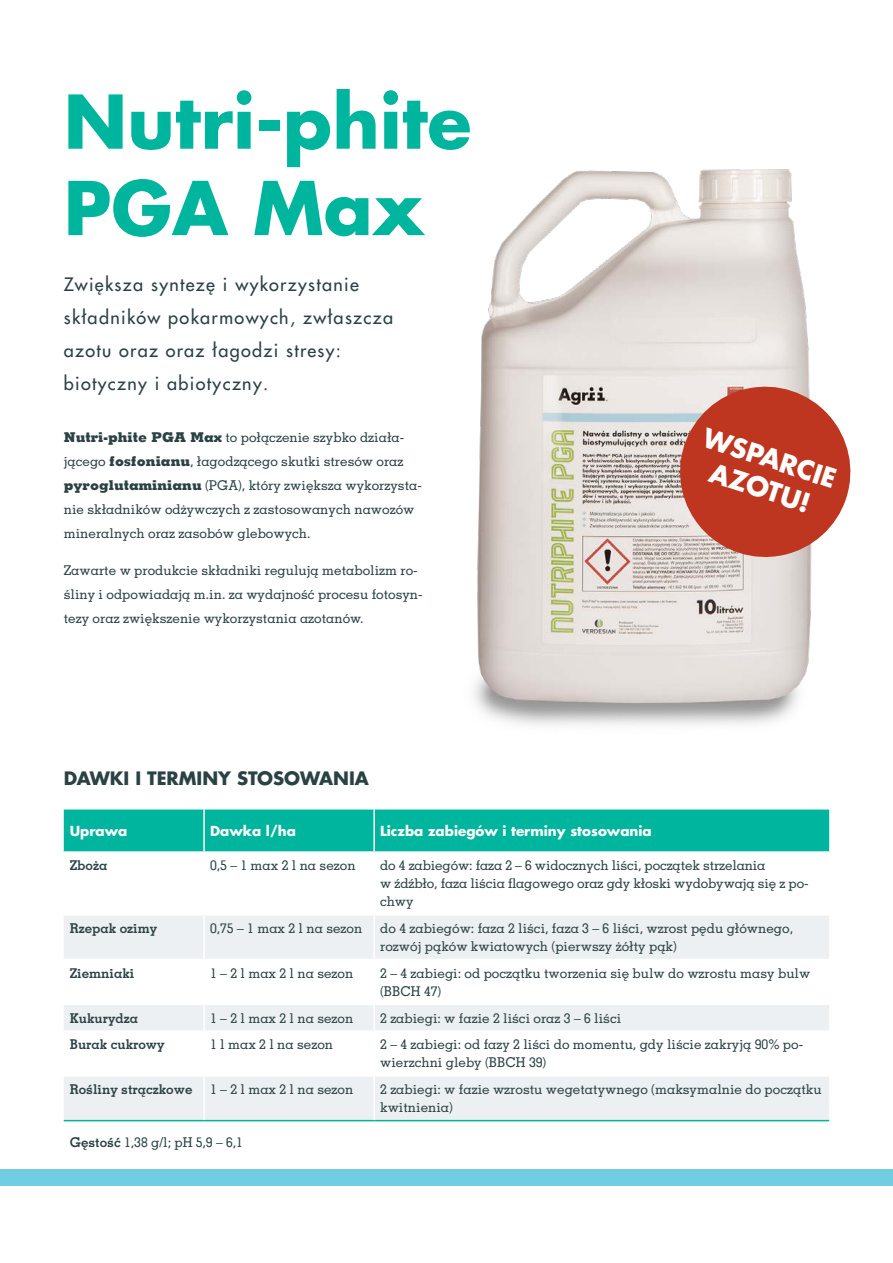
<style>
.page{position:relative;width:893px;height:1263px;background:#fff}
.page>*{position:absolute;margin:0;border:0;box-sizing:border-box;transform-origin:0 0}
.h1__spis{font:700 72px/86.4px "Futura LT Pro";color:#00b59d}
.t1{font:700 25.95px/31.2px "Futura LT Pro";color:#fff;text-align:center}
.t2{font:500 18px/33px "Futura LT Pro";letter-spacing:.075em;color:#2b4244}
.t3{font:700 18px "Futura LT Pro";color:#2b4244}
.p1{font:500 13.5px/24px "Memphis LT Pro";color:#2b4244}
.t4{font:700 13.5px "Memphis LT Pro";color:#2b4244}
.t5{font:700 13.5px "Futura LT Pro";color:#fff}
.s1{font-weight:800}
.s2{font-weight:700}
</style>
<div class="page">
<div style="left:0;top:1170px;width:893px;height:16px;background:#71cee1"></div>
<img style="left:474px;top:169px;width:338px;height:557px">
<div style="left:64px;top:809px;width:765px;height:42px;background:#00b59d"></div>
<svg style="left:64px;top:916px;width:765px;height:204px;fill:#edf0f2"></svg>
<hr style="left:64px;top:959px;width:140px;height:1px;background:#fff">
<hr style="left:204px;top:959px;width:170px;height:1px;background:#fff">
<hr style="left:374px;top:959px;width:455px;height:1px;background:#fff">
<hr style="left:64px;top:1003px;width:140px;height:2px;background:#fff">
<hr style="left:204px;top:1003px;width:170px;height:2px;background:#fff">
<hr style="left:374px;top:1003px;width:455px;height:2px;background:#fff">
<hr style="left:64px;top:1030px;width:140px;height:2px;background:#fff">
<hr style="left:204px;top:1030px;width:170px;height:2px;background:#fff">
<hr style="left:374px;top:1030px;width:455px;height:2px;background:#fff">
<hr style="left:64px;top:1075px;width:140px;height:1px;background:#fff">
<hr style="left:204px;top:1075px;width:170px;height:1px;background:#fff">
<hr style="left:374px;top:1075px;width:455px;height:1px;background:#fff">
<hr style="left:203px;top:809px;width:2px;height:42px;background:#fff">
<hr style="left:373px;top:809px;width:2px;height:42px;background:#fff">
<hr style="left:64px;top:1120px;width:140px;height:1px;background:#00b59d">
<hr style="left:204px;top:1120px;width:170px;height:1px;background:#00b59d">
<hr style="left:374px;top:1120px;width:455px;height:1px;background:#00b59d">
<hr style="left:203px;top:915px;width:2px;height:44px;background:#fff">
<hr style="left:373px;top:915px;width:2px;height:44px;background:#fff">
<hr style="left:203px;top:960px;width:2px;height:43px;background:#fff">
<hr style="left:373px;top:960px;width:2px;height:43px;background:#fff">
<hr style="left:203px;top:1005px;width:2px;height:25px;background:#fff">
<hr style="left:373px;top:1005px;width:2px;height:25px;background:#fff">
<hr style="left:203px;top:1032px;width:2px;height:43px;background:#fff">
<hr style="left:373px;top:1032px;width:2px;height:43px;background:#fff">
<hr style="left:203px;top:1076px;width:2px;height:44px;background:#fff">
<hr style="left:373px;top:1076px;width:2px;height:44px;background:#fff">
<svg style="left:675px;top:382px;width:176px;height:179px;background:#c96655"></svg>
<p class="h1__spis" style="left:64px;top:76px;width:409px">Nutri-phite<br>PGA Max</p>
<p class="t2" style="left:64px;top:267px;width:297px">Zwiększa syntezę i wykorzystanie</p>
<p class="t2" style="left:64px;top:300px;width:331px">składników pokarmowych, zwłaszcza azotu oraz oraz łagodzi stresy: biotyczny i abiotyczny.</p>
<p class="p1" style="left:64px;top:426px;width:360px"><span class="s1">Nutri-phite PGA Max</span> to połączenie szybko działa&shy;jącego <span class="s1">fosfonianu</span>, łagodzącego skutki stresów oraz <span class="s1">pyroglutaminianu</span> (PGA), który zwiększa wykorzysta&shy;nie składników odżywczych z zastosowanych nawozów mineralnych oraz zasobów glebowych.</p>
<p class="p1" style="left:64px;top:558px;width:360px">Zawarte w produkcie składniki regulują metabolizm ro&shy;śliny i odpowiadają m.in. za wydajność procesu fotosyn&shy;tezy oraz zwiększenie wykorzystania azotanów.</p>
<p class="t3" style="left:64px;top:764px;width:307px">DAWKI I TERMINY STOSOWANIA</p>
<p class="t1" style="left:709px;top:421px;width:139px;rotate:18deg">WSPARCIE<br>AZOTU!</p>
<p class="t5" style="left:70px;top:821px;width:59px">Uprawa</p>
<p class="t5" style="left:210px;top:821px;width:87px">Dawka l/ha</p>
<p class="t5" style="left:380px;top:821px;width:273px">Liczba zabiegów i terminy stosowania</p>
<p class="t4" style="left:70px;top:857px;width:39px">Zboża</p>
<p class="p1" style="left:210px;top:853px;width:147px">0,5 – 1 max 2 l na sezon</p>
<p class="p1" style="left:380px;top:856px;width:430px;line-height:18px">do 4 zabiegów: faza 2 – 6 widocznych liści, początek strzelania<br>w źdźbło, faza liścia flagowego oraz gdy kłoski wydobywają się z po&shy;chwy</p>
<p class="t4" style="left:70px;top:920px;width:89px">Rzepak ozimy</p>
<p class="p1" style="left:210px;top:916px;width:154px">0,75 – 1 max 2 l na sezon</p>
<p class="p1" style="left:380px;top:919px;width:414px;line-height:18px">do 4 zabiegów: faza 2 liści, faza 3 – 6 liści, wzrost pędu głównego, rozwój pąków kwiatowych (pierwszy żółty pąk)</p>
<p class="t4" style="left:70px;top:964px;width:66px">Ziemniaki</p>
<p class="p1" style="left:210px;top:961px;width:145px">1 – 2 l max 2 l na sezon</p>
<p class="p1" style="left:380px;top:964px;width:432px;line-height:18px">2 – 4 zabiegi: od początku tworzenia się bulw do wzrostu masy bulw (BBCH 47)</p>
<p class="t4" style="left:70px;top:1009px;width:70px">Kukurydza</p>
<p class="p1" style="left:210px;top:1006px;width:145px">1 – 2 l max 2 l na sezon</p>
<p class="p1" style="left:380px;top:1006px;width:243px">2 zabiegi: w fazie 2 liści oraz 3 – 6 liści</p>
<p class="t4" style="left:70px;top:1036px;width:96px">Burak cukrowy</p>
<p class="p1" style="left:210px;top:1032px;width:124px">1 l max 2 l na sezon</p>
<p class="p1" style="left:380px;top:1035px;width:424px;line-height:18px">2 – 4 zabiegi: od fazy 2 liści do momentu, gdy liście zakryją 90% po&shy;wierzchni gleby (BBCH 39)</p>
<p class="t4" style="left:70px;top:1081px;width:124px">Rośliny strączkowe</p>
<p class="p1" style="left:210px;top:1077px;width:145px">1 – 2 l max 2 l na sezon</p>
<p class="p1" style="left:380px;top:1080px;width:443px;line-height:18px">2 zabiegi: w fazie wzrostu wegetatywnego (maksymalnie do początku kwitnienia)</p>
<p class="p1" style="left:70px;top:1130px;width:175px"><span class="s2">Gęstość</span> 1,38 g/l; pH 5,9 – 6,1</p>
</div>
